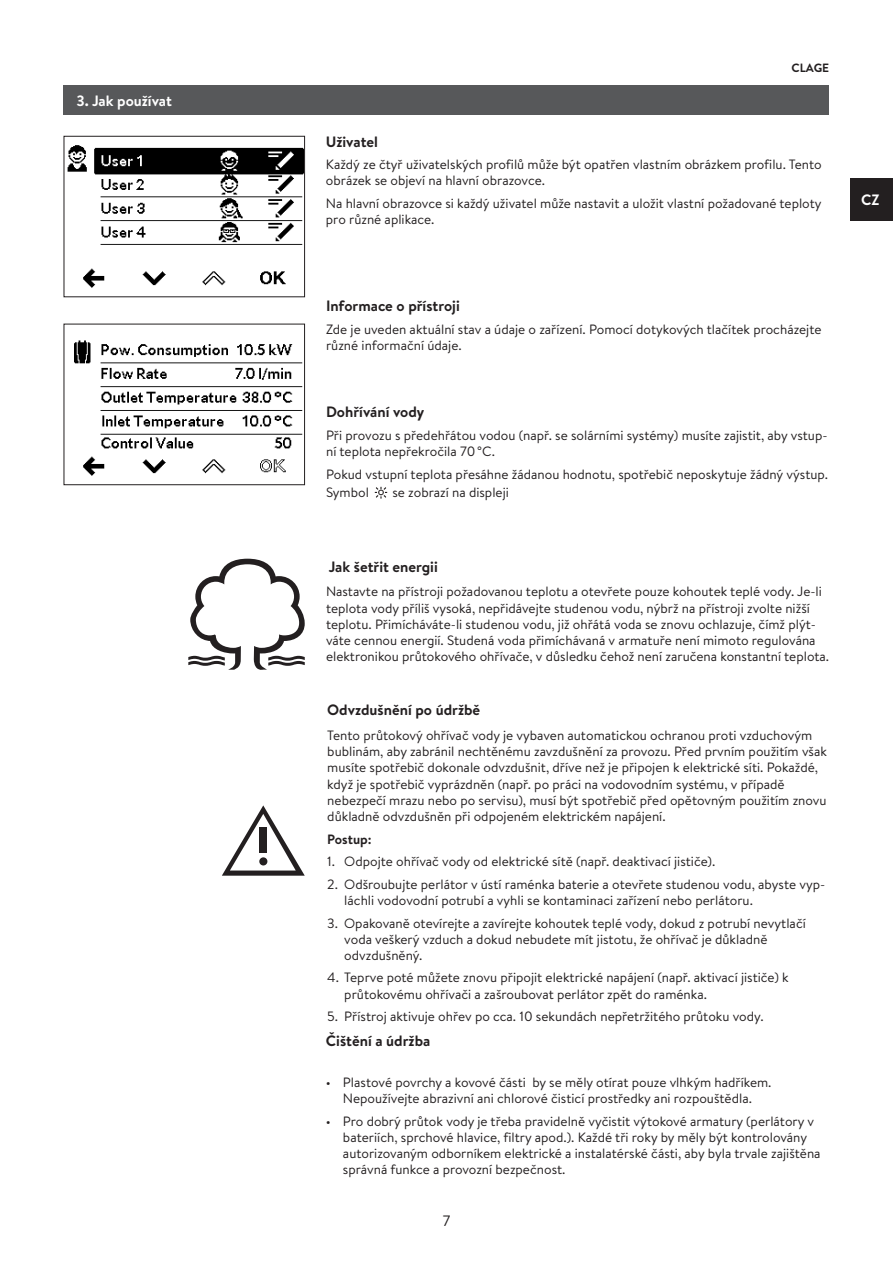
<style>
.page{position:relative;width:893px;height:1263px;background:#fff}
.page>*{position:absolute;margin:0;border:0;box-sizing:border-box;transform-origin:0 0}
._0a_Überschrift__ohn{font:700 15px "Brandon Text";color:#231f20}
.t1{font:700 15px "Brandon Text";color:#fff}
.t2{font:15px "Brandon Text";color:#231f20}
._1_Body{font:13.5px/16.2px "Brandon Text";color:#231f20}
._1_Body-2{font:700 13.5px "Brandon Text";color:#231f20}
.t3{font:700 12px "Brandon Text";color:#231f20}
</style>
<div class="page">
<div style="left:850px;top:179px;width:43px;height:42px;background:#231f20"></div>
<div style="left:64px;top:85px;width:765px;height:30px;background:#57585a"></div>
<img style="left:67px;top:145px;width:236px;height:143px">
<div style="left:64px;top:136px;width:241px;height:161px;border:1px solid #231f20"></div>
<img style="left:74px;top:340px;width:229px;height:136px">
<div style="left:64px;top:324px;width:241px;height:161px;border:1px solid #231f20"></div>
<img style="left:374px;top:486px;width:14px;height:13px">
<svg style="left:188px;top:559px;width:117px;height:111px"></svg>
<svg style="left:222px;top:805px;width:83px;height:71px"></svg>
<div style="left:260px;top:827px;width:7px;height:26px;background:#231f20"></div>
<div style="left:259px;top:857px;width:8px;height:8px;background:#231f20;border-radius:50%"></div>
<p class="t1" style="left:77px;top:90px;width:97px">3. Jak používat</p>
<p class="t3" style="left:791px;top:60px;width:39px">CLAGE</p>
<p class="_0a_Überschrift__ohn" style="left:326px;top:131px;width:54px">Uživatel</p>
<p class="_1_Body" style="left:326px;top:156px;width:497px">Každý ze čtyř uživatelských profilů může být opatřen vlastním obrázkem profilu. Tento obrázek se objeví na hlavní obrazovce.</p>
<p class="_1_Body" style="left:326px;top:195px;width:497px">Na hlavní obrazovce si každý uživatel může nastavit a uložit vlastní požadované teploty pro různé aplikace.</p>
<p class="_0a_Überschrift__ohn" style="left:326px;top:295px;width:135px">Informace o přístroji</p>
<p class="_1_Body" style="left:326px;top:320px;width:497px">Zde je uveden aktuální stav a údaje o zařízení. Pomocí dotykových tlačítek procházejte různé informační údaje.</p>
<p class="_0a_Überschrift__ohn" style="left:326px;top:402px;width:100px">Dohřívání vody</p>
<p class="_1_Body" style="left:326px;top:427px;width:503px">Při provozu s předehřátou vodou (např. se solárními systémy) musíte zajistit, aby vstup&shy;ní teplota nepřekročila 70°C.</p>
<p class="_1_Body" style="left:326px;top:465px;width:504px;line-height:18px">Pokud vstupní teplota přesáhne žádanou hodnotu, spotřebič neposkytuje žádný výstup.<br>Symbol</p>
<p class="_1_Body" style="left:392px;top:483px;width:118px">se zobrazí na displeji</p>
<p class="_0a_Überschrift__ohn" style="left:329px;top:556px;width:111px">Jak šetřit energii</p>
<p class="_1_Body" style="left:326px;top:583px;width:505px">Nastavte na přístroji požadovanou teplotu a otevřete pouze kohoutek teplé vody. Je-li teplota vody příliš vysoká, nepřidávejte studenou vodu, nýbrž na přístroji zvolte nižší teplotu. Přimícháváte-li studenou vodu, již ohřátá voda se znovu ochlazuje, čímž plýt&shy;váte cennou energií. Studená voda přimíchávaná v armatuře není mimoto regulována elektronikou průtokového ohřívače, v důsledku čehož není zaručena konstantní teplota.</p>
<p class="_0a_Überschrift__ohn" style="left:327px;top:699px;width:154px">Odvzdušnění po údržbě</p>
<p class="_1_Body" style="left:327px;top:727px;width:501px">Tento průtokový ohřívač vody je vybaven automatickou ochranou proti vzduchovým bublinám, aby zabránil nechtěnému zavzdušnění za provozu. Před prvním použitím však musíte spotřebič dokonale odvzdušnit, dříve než je připojen k elektrické síti. Pokaždé, když je spotřebič vyprázdněn (např. po práci na vodovodním systému, v případě nebezpečí mrazu nebo po servisu), musí být spotřebič před opětovným použitím znovu důkladně odvzdušněn při odpojeném elektrickém napájení.</p>
<p class="_1_Body-2" style="left:327px;top:829px;width:46px">Postup:</p>
<p class="_1_Body" style="left:327px;top:853px;width:390px">1. Odpojte ohřívač vody od elektrické sítě (např. deaktivací jističe).</p>
<p class="_1_Body" style="left:344px;top:875px;width:482px;text-indent:-17px">2. Odšroubujte perlátor v ústí raménka baterie a otevřete studenou vodu, abyste vyp&shy;láchli vodovodní potrubí a vyhli se kontaminaci zařízení nebo perlátoru.</p>
<p class="_1_Body" style="left:344px;top:914px;width:463px;text-indent:-17px">3. Opakovaně otevírejte a zavírejte kohoutek teplé vody, dokud z potrubí nevytlačí voda veškerý vzduch a dokud nebudete mít jistotu, že ohřívač je důkladně odvzdušněný.</p>
<p class="_1_Body" style="left:344px;top:969px;width:446px;text-indent:-17px">4. Teprve poté můžete znovu připojit elektrické napájení (např. aktivací jističe) k průtokovému ohřívači a zašroubovat perlátor zpět do raménka.</p>
<p class="_1_Body" style="left:327px;top:1008px;width:438px">5. Přístroj aktivuje ohřev po cca. 10 sekundách nepřetržitého průtoku vody.</p>
<p class="_0a_Überschrift__ohn" style="left:326px;top:1030px;width:106px">Čištění a údržba</p>
<p class="_1_Body" style="left:326px;top:1074px;width:447px;text-align:center">• Plastové povrchy a kovové části by se měly otírat pouze vlhkým hadříkem.<br>Nepoužívejte abrazivní ani chlorové čisticí prostředky ani rozpouštědla.</p>
<p class="_1_Body" style="left:343px;top:1112px;width:479px;text-indent:-17px">• Pro dobrý průtok vody je třeba pravidelně vyčistit výtokové armatury (perlátory v bateriích, sprchové hlavice, filtry apod.). Každé tři roky by měly být kontrolovány autorizovaným odborníkem elektrické a instalatérské části, aby byla trvale zajištěna správná funkce a provozní bezpečnost.</p>
<p class="t2" style="left:443px;top:1210px;width:9px">7</p>
<p class="t1" style="left:861px;top:189px;width:20px">CZ</p>
</div>
